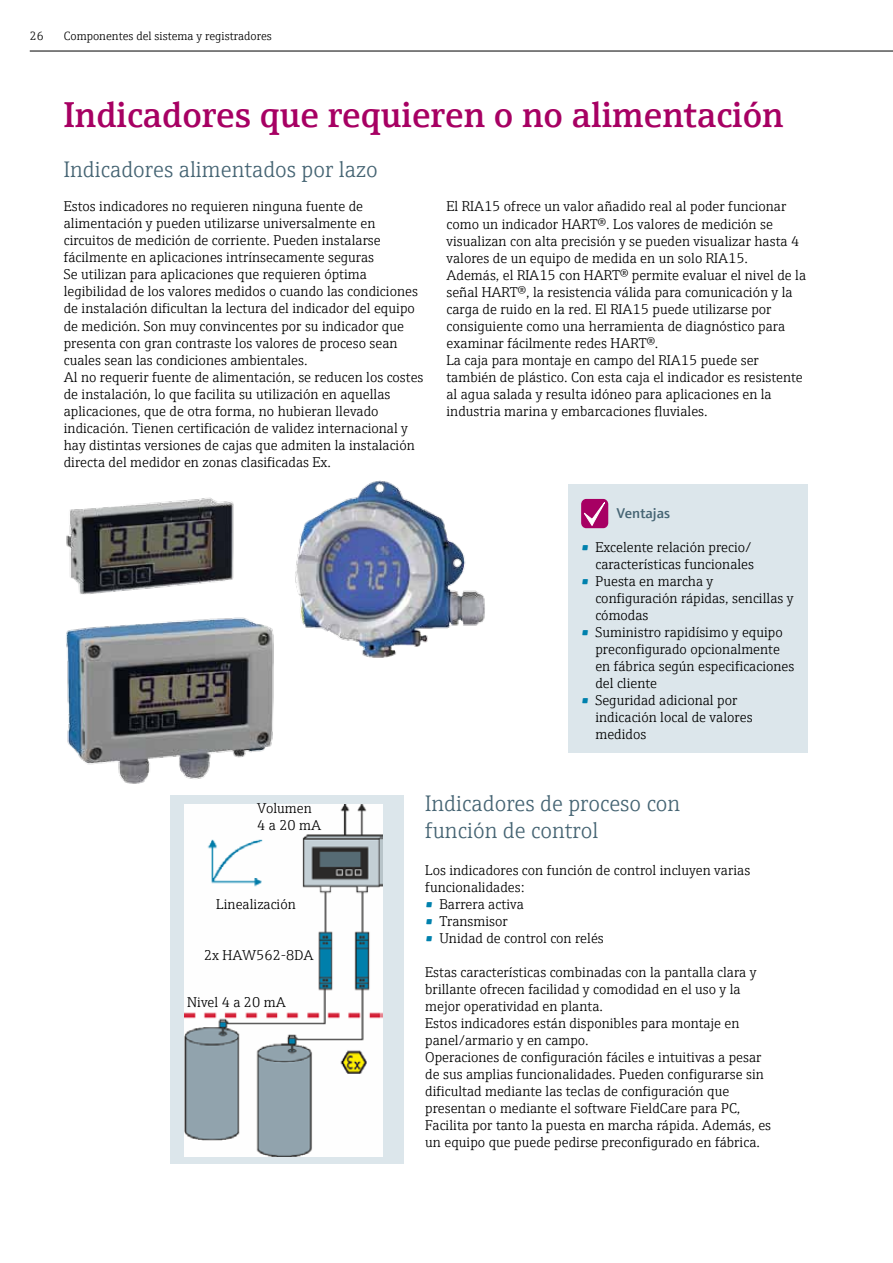
<style>
.page{position:relative;width:893px;height:1263px;background:#fff}
.page>*{position:absolute;margin:0;border:0;box-sizing:border-box;transform-origin:0 0}
.t1{font:600 36px "E+H Serif";color:#a70063}
.t2{font:300 22.5px/27px "E+H Serif";color:#456473}
.t3{font:300 14.25px/17px "E+H Serif";color:#000}
.t4{font:600 14.25px "E+H Sans";color:#456473}
.t5{font:300 12px "E+H Serif";color:#000}
.s1{font-weight:600;color:#0081ad}
</style>
<div class="page">
<div style="left:568px;top:484px;width:240px;height:268px;background:#dce6eb"></div>
<div style="left:581px;top:499px;width:27px;height:29px;background:#a70063;border-radius:5px"></div>
<svg style="left:582px;top:502px;width:23px;height:25px"></svg>
<img style="left:295px;top:480px;width:190px;height:178px">
<div style="left:170px;top:795px;width:234px;height:369px;background:#dce6eb"></div>
<img style="left:185px;top:805px;width:198px;height:352px">
<img style="left:66px;top:497px;width:168px;height:98px">
<img style="left:66px;top:617px;width:208px;height:167px">
<hr style="left:30px;top:51px;width:863px;height:1px;background:#000">
<p class="t5" style="left:30px;top:27px;width:15px">26</p>
<p class="t5" style="left:64px;top:27px;width:210px">Componentes del sistema y registradores</p>
<h1 class="t1" style="left:64px;top:87px;width:721px">Indicadores que requieren o no alimentación</h1>
<h2 class="t2" style="left:64px;top:154px;width:315px">Indicadores alimentados por lazo</h2>
<p class="t3" style="left:64px;top:197px;width:361px">Estos indicadores no requieren ninguna fuente de alimentación y pueden utilizarse universalmente en circuitos de medición de corriente. Pueden instalarse fácilmente en aplicaciones intrínsecamente seguras<br>Se utilizan para aplicaciones que requieren óptima legibilidad de los valores medidos o cuando las condiciones de instalación dificultan la lectura del indicador del equipo de medición. Son muy convincentes por su indicador que presenta con gran contraste los valores de proceso sean cuales sean las condiciones ambientales.<br>Al no requerir fuente de alimentación, se reducen los costes de instalación, lo que facilita su utilización en aquellas aplicaciones, que de otra forma, no hubieran llevado indicación. Tienen certificación de validez internacional y hay distintas versiones de cajas que admiten la instalación directa del medidor en zonas clasificadas Ex.</p>
<p class="t3" style="left:446px;top:197px;width:361px">El RIA15 ofrece un valor añadido real al poder funcionar como un indicador HART®. Los valores de medición se visualizan con alta precisión y se pueden visualizar hasta 4 valores de un equipo de medida en un solo RIA15.<br>Además, el RIA15 con HART® permite evaluar el nivel de la señal HART®, la resistencia válida para comunicación y la carga de ruido en la red. El RIA15 puede utilizarse por consiguiente como una herramienta de diagnóstico para examinar fácilmente redes HART®.<br>La caja para montaje en campo del RIA15 puede ser también de plástico. Con esta caja el indicador es resistente al agua salada y resulta idóneo para aplicaciones en la industria marina y embarcaciones fluviales.</p>
<p class="t3" style="left:257px;top:799px;width:65px">Volumen<br>4 a 20 mA</p>
<p class="t3" style="left:216px;top:894px;width:81px">Linealización</p>
<p class="t3" style="left:204px;top:945px;width:111px">2x HAW562-8DA</p>
<p class="t3" style="left:187px;top:993px;width:100px">Nivel 4 a 20 mA</p>
<p class="t4" style="left:617px;top:502px;width:55px">Ventajas</p>
<p class="t3" style="left:581px;top:537px;width:174px;text-align:right"><span class="s1">•</span> Excelente relación precio/ características funcionales</p>
<p class="t3" style="left:595px;top:571px;width:200px;text-indent:-14px"><span class="s1">•</span> Puesta en marcha y configuración rápidas, sencillas y cómodas</p>
<p class="t3" style="left:595px;top:622px;width:200px;text-indent:-14px"><span class="s1">•</span> Suministro rapidísimo y equipo preconfigurado opcionalmente en fábrica según especificaciones del cliente</p>
<p class="t3" style="left:595px;top:690px;width:159px;text-indent:-14px"><span class="s1">•</span> Seguridad adicional por indicación local de valores medidos</p>
<h2 class="t2" style="left:425px;top:788px;width:257px">Indicadores de proceso con función de control</h2>
<p class="t3" style="left:425px;top:861px;width:327px">Los indicadores con función de control incluyen varias funcionalidades:</p>
<p class="t3" style="left:425px;top:895px;width:100px"><span class="s1">•</span> Barrera activa</p>
<p class="t3" style="left:425px;top:912px;width:84px"><span class="s1">•</span> Transmisor</p>
<p class="t3" style="left:425px;top:929px;width:180px"><span class="s1">•</span> Unidad de control con relés</p>
<p class="t3" style="left:425px;top:963px;width:347px">Estas características combinadas con la pantalla clara y brillante ofrecen facilidad y comodidad en el uso y la mejor operatividad en planta.<br>Estos indicadores están disponibles para montaje en panel/armario y en campo.<br>Operaciones de configuración fáciles e intuitivas a pesar de sus amplias funcionalidades. Pueden configurarse sin dificultad mediante las teclas de configuración que presentan o mediante el software FieldCare para PC, Facilita por tanto la puesta en marcha rápida. Además, es un equipo que puede pedirse preconfigurado en fábrica.</p>
</div>
